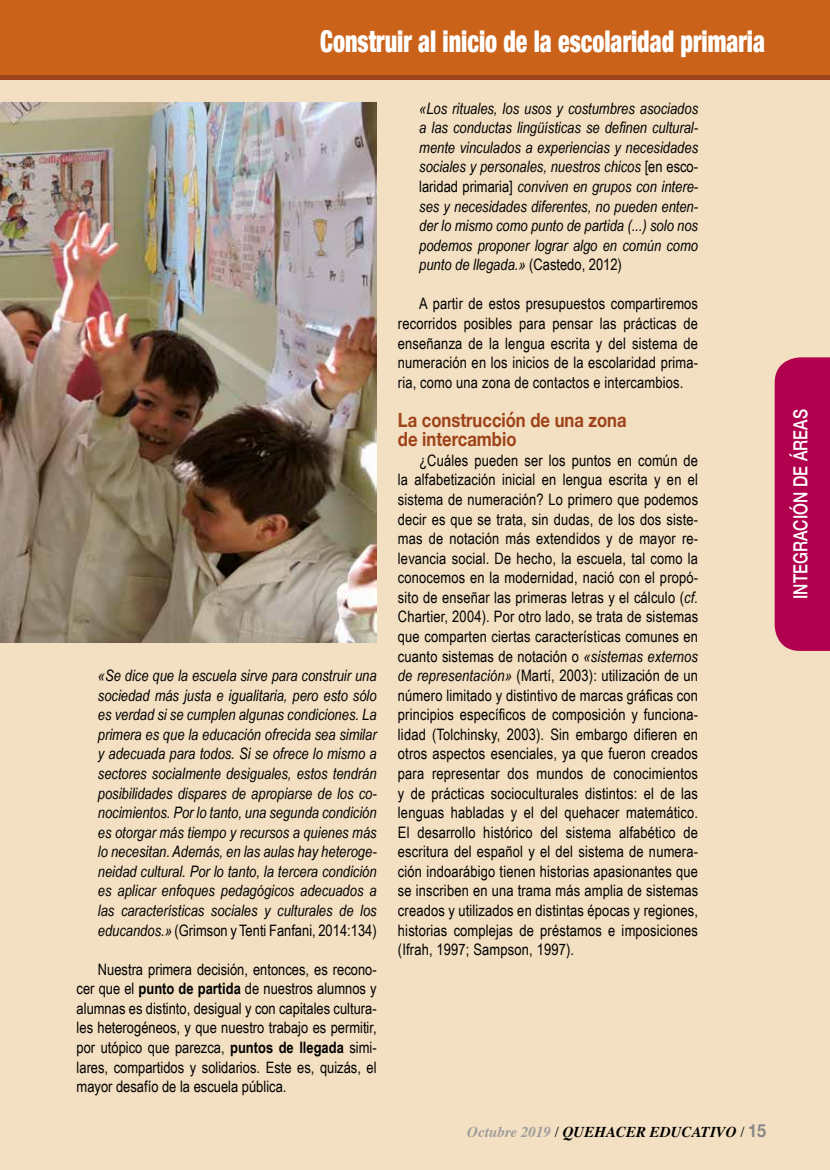
<style>
.page{position:relative;width:830px;height:1170px;background:#fff}
.page>*{position:absolute;margin:0;border:0;box-sizing:border-box;transform-origin:0 0}
.t1{font:900 condensed 30px "Helvetica Neue";color:#fff;scale:.8 1}
.t2{font:700 19.5px/19.5px "Helvetica Neue";color:#9e4219;scale:.85 1}
.t3{font:500 19.5px "Helvetica Neue";letter-spacing:.005em;color:#fff;scale:.8 1}
.t4{font:15.75px/19.5px "Arial Narrow";letter-spacing:.01em;color:#000;text-align:justify}
.t5{font:italic 15.75px/19.5px "Arial Narrow";color:#000;text-align:justify}
.t6{font:italic 700 15px "Times";color:#000}
.s1{font-style:normal}
.s2{font-weight:700}
.s3{font-style:italic}
.s4{color:#9d9d9c}
.s5{font-weight:400;font-style:normal}
.s6{font-family:"Helvetica Neue";font-style:normal;font-size:18px;color:#878787}
</style>
<div class="page">
<div style="left:0;top:0;width:829px;height:1169px;background:#f3dfc1"></div>
<img style="left:0;top:102px;width:376px;height:540px">
<svg style="left:0;top:74px;width:829px;height:6px;fill:#9e4219"></svg>
<div style="left:0;top:0;width:829px;height:74px;background:#cb621a"></div>
<div style="left:774px;top:357px;width:55px;height:294px;background:#b1004e"></div>
<h1 class="t1" style="left:320px;top:16px;width:557px">Construir al inicio de la escolaridad primaria</h1>
<p class="t5" style="left:98px;top:665px;width:280px">«Se dice que la escuela sirve para construir una sociedad más justa e igualitaria, pero esto sólo es verdad si se cumplen algunas condiciones. La primera es que la educación ofrecida sea similar y adecuada para todos. Si se ofrece lo mismo a sectores socialmente desiguales, estos tendrán posibilidades dispares de apropiarse de los co&shy;nocimientos. Por lo tanto, una segunda condición es otorgar más tiempo y recursos a quienes más lo necesitan. Además, en las aulas hay heteroge&shy;neidad cultural. Por lo tanto, la tercera condición es aplicar enfoques pedagógicos adecuados a las características sociales y culturales de los educandos.» <span class="s1">(Grimson y Tenti Fanfani, 2014:134)</span></p>
<p class="t4" style="left:77px;top:958px;width:301px;text-indent:21px">Nuestra primera decisión, entonces, es recono&shy;cer que el <span class="s2">punto de partida</span> de nuestros alumnos y alumnas es distinto, desigual y con capitales cultura&shy;les heterogéneos, y que nuestro trabajo es permitir, por utópico que parezca, <span class="s2">puntos de llegada</span> simi&shy;lares, compartidos y solidarios. Este es, quizás, el mayor desafío de la escuela pública.</p>
<p class="t5" style="left:419px;top:98px;width:280px">«Los rituales, los usos y costumbres asociados a las conductas lingüísticas se definen cultural&shy;mente vinculados a experiencias y necesidades sociales y personales, nuestros chicos <span class="s1">[en esco&shy;laridad primaria]</span> conviven en grupos con intere&shy;ses y necesidades diferentes, no pueden enten&shy;der lo mismo como punto de partida (...) solo nos podemos proponer lograr algo en común como punto de llegada.» <span class="s1">(Castedo, 2012)</span></p>
<p class="t4" style="left:398px;top:293px;width:301px;text-indent:21px">A partir de estos presupuestos compartiremos recorridos posibles para pensar las prácticas de enseñanza de la lengua escrita y del sistema de numeración en los inicios de la escolaridad prima&shy;ria, como una zona de contactos e intercambios.</p>
<p class="t2" style="left:398px;top:410px;width:270px">La construcción de una zona de intercambio</p>
<p class="t4" style="left:398px;top:450px;width:301px;text-indent:21px">¿Cuáles pueden ser los puntos en común de la alfabetización inicial en lengua escrita y en el sistema de numeración? Lo primero que podemos decir es que se trata, sin dudas, de los dos siste&shy;mas de notación más extendidos y de mayor re&shy;levancia social. De hecho, la escuela, tal como la conocemos en la modernidad, nació con el propó&shy;sito de enseñar las primeras letras y el cálculo (<span class="s3">cf.<br></span>Chartier, 2004). Por otro lado, se trata de sistemas que comparten ciertas características comunes en cuanto sistemas de notación o <span class="s3">«sistemas externos de representación»</span> (Martí, 2003): utilización de un número limitado y distintivo de marcas gráficas con principios específicos de composición y funciona&shy;lidad (Tolchinsky, 2003). Sin embargo difieren en otros aspectos esenciales, ya que fueron creados para representar dos mundos de conocimientos y de prácticas socioculturales distintos: el de las lenguas habladas y el del quehacer matemático.<br>El desarrollo histórico del sistema alfabético de escritura del español y el del sistema de numera&shy;ción indoarábigo tienen historias apasionantes que se inscriben en una trama más amplia de sistemas creados y utilizados en distintas épocas y regiones, historias complejas de préstamos e imposiciones (Ifrah, 1997; Sampson, 1997).</p>
<p class="t6" style="left:467px;top:1117px;width:300px"><span class="s4">Octubre 2019</span> <span class="s5">/</span> QUEHACER EDUCATIVO <span class="s5">/</span> <span class="s6">15</span></p>
<p class="t3" style="left:784px;top:599px;width:239px;rotate:-90deg">INTEGRACIÓN DE ÁREAS</p>
</div>
